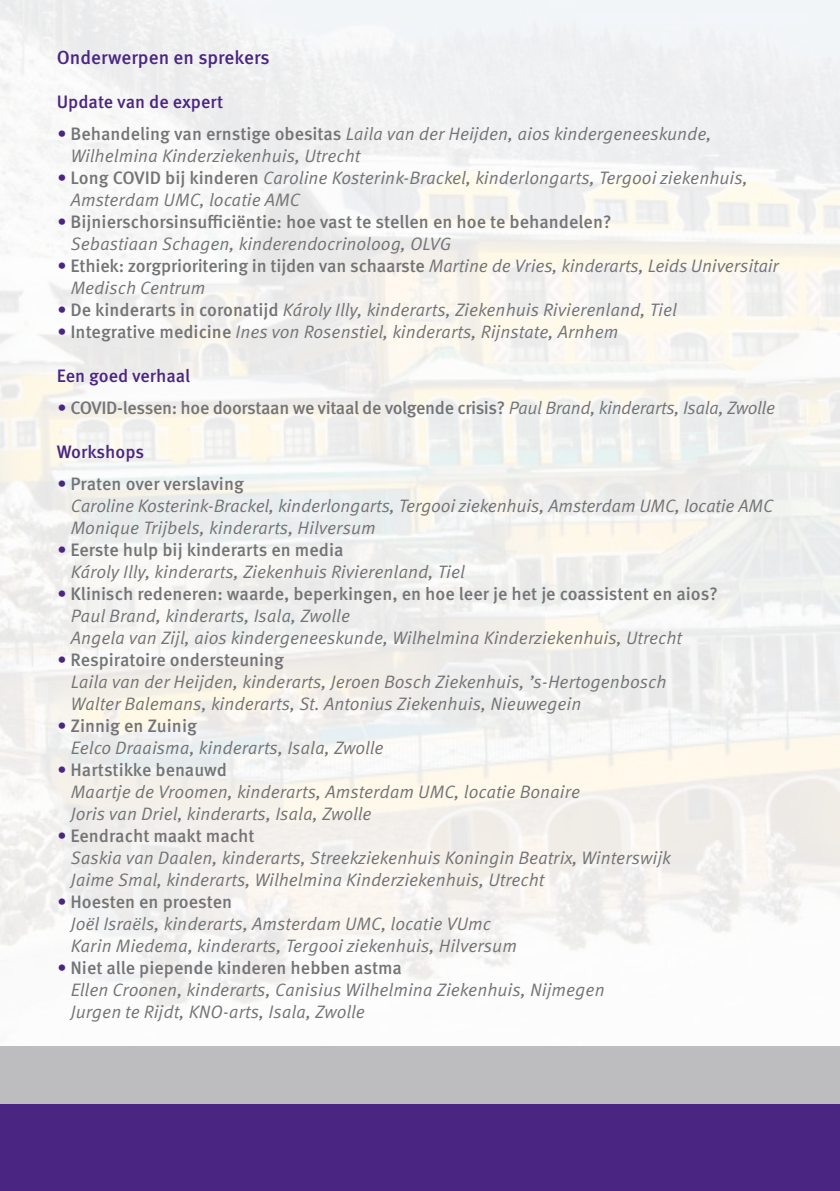
<style>
.page{position:relative;width:840px;height:1191px;background:#fff}
.page>*{position:absolute;margin:0;border:0;box-sizing:border-box;transform-origin:0 0}
.t1{font:500 19px "Meta Pro";color:#4b2582}
.t2{font:18px/22px "Meta Pro Norm Ita";color:#747476}
.t3{font:500 18px "Meta Pro";letter-spacing:-.005em;color:#747476}
.t4{font:500 18px "Meta Pro";color:#4b2582}
.s1{color:#4b2582}
.s2{font-family:"Meta Pro";font-weight:500}
.s3{font-family:"Meta Pro Norm Ita";font-weight:400;color:#4b2582}
.s4{font-family:"Meta Pro Norm Ita";font-weight:400}
</style>
<div class="page">
<div style="left:0;top:1103px;width:839px;height:88px;background:#4b2582"></div>
<div style="left:0;top:1046px;width:839px;height:57px;background:#bdbdc0"></div>
<p class="t1" style="left:57px;top:43px;width:214px">Onderwerpen en sprekers</p>
<p class="t4" style="left:57px;top:88px;width:168px">Update van de expert</p>
<p class="t2" style="left:71px;top:122px;width:642px;text-indent:-14px"><span class="s1">•</span> <span class="s2">Behandeling van ernstige obesitas</span> Laila van der Heijden, aios kindergeneeskunde,<br>Wilhelmina Kinderziekenhuis, Utrecht</p>
<p class="t2" style="left:71px;top:166px;width:678px;text-indent:-14px"><span class="s1">•</span> <span class="s2">Long COVID bij kinderen</span> Caroline Kosterink-Brackel, kinderlongarts, Tergooi ziekenhuis,<br>Amsterdam UMC, locatie AMC</p>
<p class="t3" style="left:57px;top:208px;width:556px"><span class="s3">•</span> Bijnierschorsinsufficiëntie: hoe vast te stellen en hoe te behandelen?</p>
<p class="t2" style="left:71px;top:232px;width:382px">Sebastiaan Schagen, kinderendocrinoloog, OLVG</p>
<p class="t3" style="left:57px;top:252px;width:723px"><span class="s3">•</span> Ethiek: zorgprioritering in tijden van schaarste <span class="s4">Martine de Vries, kinderarts, Leids Universitair</span></p>
<p class="t2" style="left:71px;top:276px;width:136px">Medisch Centrum</p>
<p class="t2" style="left:57px;top:298px;width:621px"><span class="s1">•</span> <span class="s2">De kinderarts in coronatijd</span> Károly Illy, kinderarts, Ziekenhuis Rivierenland, Tiel</p>
<p class="t2" style="left:57px;top:320px;width:563px"><span class="s1">•</span> <span class="s2">Integrative medicine</span> Ines von Rosenstiel, kinderarts, Rijnstate, Arnhem</p>
<p class="t4" style="left:57px;top:362px;width:135px">Een goed verhaal</p>
<p class="t3" style="left:57px;top:394px;width:719px"><span class="s3">•</span> COVID-lessen: hoe doorstaan we vitaal de volgende crisis? <span class="s4">Paul Brand, kinderarts, Isala, Zwolle</span></p>
<p class="t4" style="left:57px;top:438px;width:89px">Workshops</p>
<p class="t3" style="left:57px;top:470px;width:188px"><span class="s3">•</span> Praten over verslaving</p>
<p class="t2" style="left:71px;top:493px;width:703px">Caroline Kosterink-Brackel, kinderlongarts, Tergooi ziekenhuis, Amsterdam UMC, locatie AMC<br>Monique Trijbels, kinderarts, Hilversum</p>
<p class="t3" style="left:57px;top:536px;width:288px"><span class="s3">•</span> Eerste hulp bij kinderarts en media</p>
<p class="t2" style="left:71px;top:559px;width:395px">Károly Illy, kinderarts, Ziekenhuis Rivierenland, Tiel</p>
<p class="t3" style="left:57px;top:580px;width:662px"><span class="s3">•</span> Klinisch redeneren: waarde, beperkingen, en hoe leer je het je coassistent en aios?</p>
<p class="t2" style="left:71px;top:603px;width:612px">Paul Brand, kinderarts, Isala, Zwolle<br>Angela van Zijl, aios kindergeneeskunde, Wilhelmina Kinderziekenhuis, Utrecht</p>
<p class="t3" style="left:57px;top:646px;width:229px"><span class="s3">•</span> Respiratoire ondersteuning</p>
<p class="t2" style="left:71px;top:669px;width:597px">Laila van der Heijden, kinderarts, Jeroen Bosch Ziekenhuis, ’s-Hertogenbosch<br>Walter Balemans, kinderarts, St. Antonius Ziekenhuis, Nieuwegein</p>
<p class="t3" style="left:57px;top:712px;width:142px"><span class="s3">•</span> Zinnig en Zuinig</p>
<p class="t2" style="left:71px;top:735px;width:314px">Eelco Draaisma, kinderarts, Isala, Zwolle</p>
<p class="t3" style="left:57px;top:756px;width:172px"><span class="s3">•</span> Hartstikke benauwd</p>
<p class="t2" style="left:71px;top:779px;width:510px">Maartje de Vroomen, kinderarts, Amsterdam UMC, locatie Bonaire<br>Joris van Driel, kinderarts, Isala, Zwolle</p>
<p class="t3" style="left:57px;top:822px;width:199px"><span class="s3">•</span> Eendracht maakt macht</p>
<p class="t2" style="left:71px;top:845px;width:601px">Saskia van Daalen, kinderarts, Streekziekenhuis Koningin Beatrix, Winterswijk<br>Jaime Smal, kinderarts, Wilhelmina Kinderziekenhuis, Utrecht</p>
<p class="t3" style="left:57px;top:888px;width:177px"><span class="s3">•</span> Hoesten en proesten</p>
<p class="t2" style="left:71px;top:911px;width:447px">Joël Israëls, kinderarts, Amsterdam UMC, locatie VUmc<br>Karin Miedema, kinderarts, Tergooi ziekenhuis, Hilversum</p>
<p class="t3" style="left:57px;top:954px;width:346px"><span class="s3">•</span> Niet alle piepende kinderen hebben astma</p>
<p class="t2" style="left:71px;top:977px;width:535px">Ellen Croonen, kinderarts, Canisius Wilhelmina Ziekenhuis, Nijmegen<br>Jurgen te Rijdt, KNO-arts, Isala, Zwolle</p>
</div>
